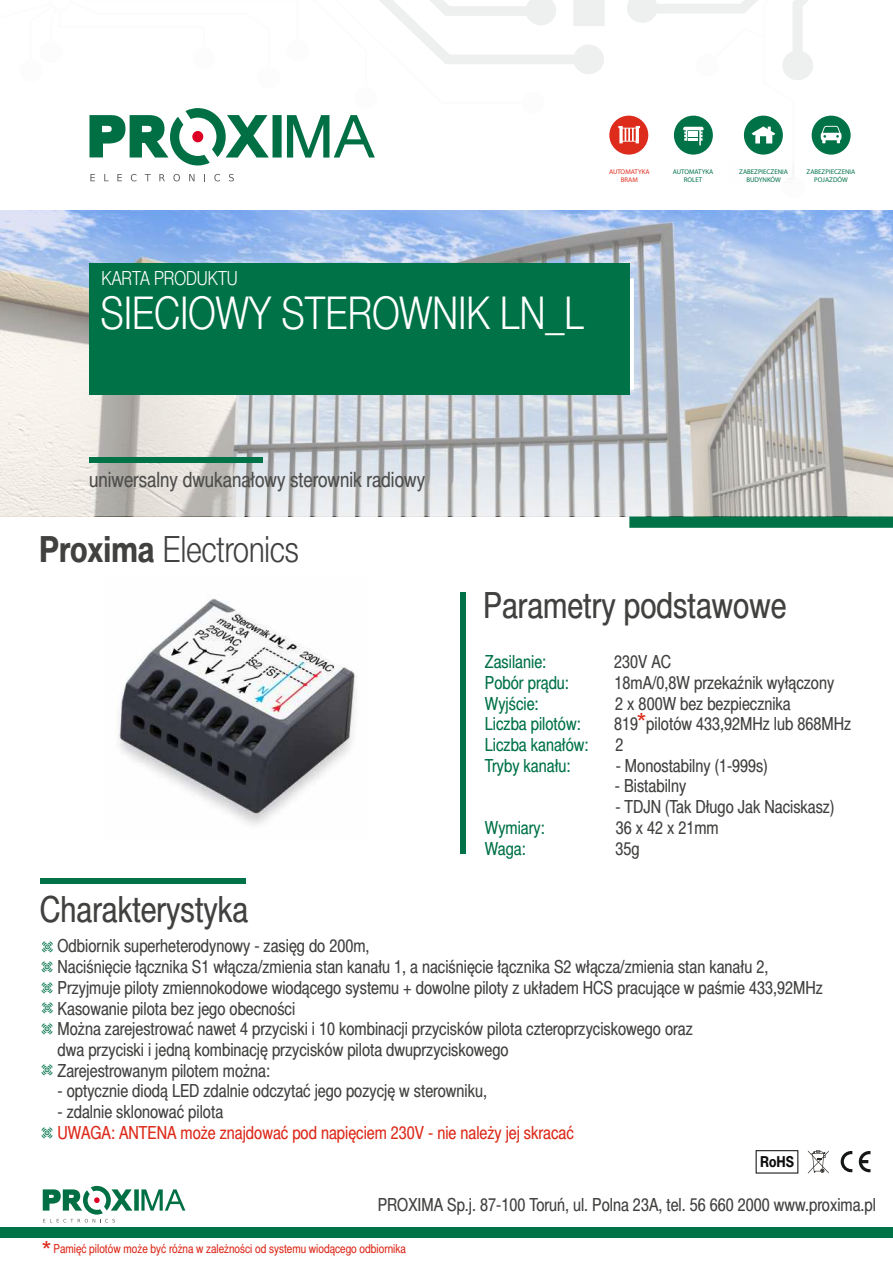
<style>
.page{position:relative;width:893px;height:1262px;background:#fff}
.page>*{position:absolute;margin:0;border:0;box-sizing:border-box;transform-origin:0 0}
.t1{font:45px "Switzer Cnd EFN Light";color:#fff}
.t2{font:36px "Switzer Cnd EFN";color:#414140}
.t3{font:36px "Switzer Cnd EFN Light";color:#414140}
.t4{font:24.75px "Arial";color:#dd2b1c}
.t5{font:21px "Switzer Cnd EFN";color:#4e4e4d}
.t6{font:19.35px "Switzer Cnd EFN Light";color:#fff}
.t7{font:18px/20.7px "Switzer Cnd EFN";color:#414140}
.t8{font:18px/20.7px "Switzer Cnd EFN";color:#dd2b1c}
.t9{font:18px "Switzer Cnd EFN";color:#007248}
.t10{font:700 15.15px "Switzer Cnd EFN";color:#0c0d0c}
.t11{font:12.3px "Switzer Cnd EFN";color:#dd2b1c}
.t12{font:6.75px/8.2px "Myriad Pro";color:#007248;text-align:center}
.t13{font:6.75px/8.2px "Myriad Pro";color:#dd2b1c;text-align:center}
.s1{font-family:"Switzer Cnd EFN";font-weight:700}
.s2{font-family:"Dingbests";color:#007248}
.s3{color:#414140}
.s4{font-family:"Arial";font-size:24.75px}
</style>
<div class="page">
<svg style="left:544px;top:0;width:60px;height:74px"></svg>
<svg style="left:379px;top:0;width:165px;height:64px"></svg>
<div style="left:0;top:1227px;width:893px;height:11px;background:#007248"></div>
<svg style="left:90px;top:174px;width:5px;height:7px"></svg>
<svg style="left:104px;top:174px;width:5px;height:7px"></svg>
<svg style="left:117px;top:174px;width:5px;height:7px"></svg>
<svg style="left:131px;top:174px;width:5px;height:7px"></svg>
<svg style="left:145px;top:174px;width:6px;height:7px"></svg>
<svg style="left:159px;top:174px;width:6px;height:7px"></svg>
<svg style="left:173px;top:174px;width:7px;height:7px"></svg>
<svg style="left:189px;top:174px;width:5px;height:7px"></svg>
<svg style="left:214px;top:174px;width:6px;height:7px"></svg>
<svg style="left:229px;top:174px;width:5px;height:7px"></svg>
<svg style="left:89px;top:108px;width:286px;height:57px"></svg>
<div style="left:192px;top:131px;width:11px;height:11px;background:#de0024;border-radius:50%"></div>
<div style="left:811px;top:116px;width:39px;height:39px;background:#007248;border-radius:50%"></div>
<svg style="left:820px;top:126px;width:21px;height:17px"></svg>
<div style="left:609px;top:116px;width:39px;height:39px;background:#dd2b1c;border-radius:50%"></div>
<svg style="left:618px;top:0;width:195px;height:183px"></svg>
<div style="left:460px;top:592px;width:5px;height:262px;background:#007248"></div>
<svg style="left:43px;top:1185px;width:142px;height:37px"></svg>
<div style="left:40px;top:878px;width:206px;height:6px;background:#007248"></div>
<div style="left:1px;top:211px;width:892px;height:305px;background:#fff;opacity:.44"></div>
<div style="left:629px;top:516px;width:264px;height:12px;background:#007248"></div>
<div style="left:89px;top:263px;width:540px;height:132px;background:#007248"></div>
<div style="left:89px;top:457px;width:173px;height:6px;background:#007248"></div>
<img style="left:118px;top:598px;width:239px;height:227px">
<svg style="left:807px;top:1150px;width:21px;height:23px"></svg>
<svg style="left:858px;top:1151px;width:12px;height:21px"></svg>
<svg style="left:840px;top:1151px;width:12px;height:21px"></svg>
<svg style="left:755px;top:1150px;width:43px;height:23px"></svg>
<p class="t13" style="left:609px;top:168px;width:42px">AUTOMATYKA<br>BRAM</p>
<p class="t12" style="left:672px;top:168px;width:42px">AUTOMATYKA</p>
<p class="t12" style="left:683px;top:176px;width:20px">ROLET</p>
<p class="t12" style="left:739px;top:168px;width:50px">ZABEZPIECZENIA<br>BUDYNKÓW</p>
<p class="t12" style="left:806px;top:168px;width:50px">ZABEZPIECZENIA<br>POJAZDÓW</p>
<p class="t6" style="left:101px;top:271px;width:138px">KARTA PRODUKTU</p>
<h1 class="t1" style="left:100px;top:296px;width:485px">SIECIOWY STEROWNIK LN_L</h1>
<p class="t5" style="left:89px;top:472px;width:337px">uniwersalny dwukanałowy sterownik radiowy</p>
<h2 class="t3" style="left:39px;top:536px;width:261px"><span class="s1">Proxima</span> Electronics</h2>
<h2 class="t2" style="left:483px;top:592px;width:305px">Parametry podstawowe</h2>
<h2 class="t2" style="left:40px;top:895px;width:210px">Charakterystyka</h2>
<p class="t7" style="left:40px;top:937px;width:331px"><span class="s2">t</span>Odbiornik superheterodynowy - zasięg do 200m,</p>
<p class="t9" style="left:485px;top:655px;width:63px">Zasilanie:</p>
<p class="t7" style="left:614px;top:653px;width:59px">230V AC</p>
<p class="t9" style="left:485px;top:676px;width:85px">Pobór prądu:</p>
<p class="t7" style="left:614px;top:674px;width:221px">18mA/0,8W przekaźnik wyłączony</p>
<p class="t9" style="left:485px;top:696px;width:55px">Wyjście:</p>
<p class="t7" style="left:615px;top:694px;width:177px">2 x 800W bez bezpiecznika</p>
<p class="t9" style="left:485px;top:717px;width:97px">Liczba pilotów:</p>
<p class="t7" style="left:614px;top:715px;width:238px">819 pilotów 433,92MHz lub 868MHz</p>
<p class="t9" style="left:485px;top:738px;width:105px">Liczba kanałów:</p>
<p class="t7" style="left:615px;top:736px;width:10px">2</p>
<p class="t9" style="left:485px;top:758px;width:87px">Tryby kanału:</p>
<p class="t7" style="left:615px;top:756px;width:153px">- Monostabilny (1-999s)</p>
<p class="t7" style="left:615px;top:777px;width:73px">- Bistabilny</p>
<p class="t7" style="left:615px;top:798px;width:220px">- TDJN (Tak Długo Jak Naciskasz)</p>
<p class="t9" style="left:485px;top:821px;width:61px">Wymiary:</p>
<p class="t7" style="left:615px;top:819px;width:104px">36 x 42 x 21mm</p>
<p class="t9" style="left:485px;top:841px;width:42px">Waga:</p>
<p class="t7" style="left:615px;top:839px;width:26px">35g</p>
<h3 class="t4" style="left:636px;top:713px;width:11px">*</h3>
<p class="t7" style="left:40px;top:958px;width:730px"><span class="s2">t</span>Naciśnięcie łącznika S1 włącza/zmienia stan kanału 1, a naciśnięcie łącznika S2 włącza/zmienia stan kanału 2,</p>
<p class="t7" style="left:40px;top:978px;width:784px"><span class="s2">t</span>Przyjmuje piloty zmiennokodowe wiodącego systemu + dowolne piloty z układem HCS pracujące w paśmie 433,92MHz</p>
<p class="t7" style="left:40px;top:999px;width:257px"><span class="s2">t</span>Kasowanie pilota bez jego obecności</p>
<p class="t7" style="left:40px;top:1020px;width:654px"><span class="s2">t</span>Można zarejestrować nawet 4 przyciski i 10 kombinacji przycisków pilota czteroprzyciskowego oraz</p>
<p class="t7" style="left:40px;top:1041px;width:470px;text-indent:18px">dwa przyciski i jedną kombinację przycisków pilota dwuprzyciskowego <span class="s2">t</span>Zarejestrowanym pilotem można:</p>
<p class="t7" style="left:58px;top:1082px;width:431px">- optycznie diodą LED zdalnie odczytać jego pozycję w sterowniku,</p>
<p class="t8" style="left:40px;top:1103px;width:535px;text-indent:18px"><span class="s3">- zdalnie sklonować pilota<br></span><span class="s2">t</span>UWAGA: ANTENA może znajdować pod napięciem 230V - nie należy jej skracać</p>
<p class="t10" style="left:760px;top:1155px;width:35px">RoHS</p>
<p class="t7" style="left:378px;top:1196px;width:500px">PROXIMA Sp.j. 87-100 Toruń, ul. Polna 23A, tel. 56 660 2000 www.proxima.pl</p>
<p class="t11" style="left:42px;top:1243px;width:365px"><span class="s4">*</span> Pamięć pilotów może być różna w zależności od systemu wiodącego odbiornika</p>
</div>
